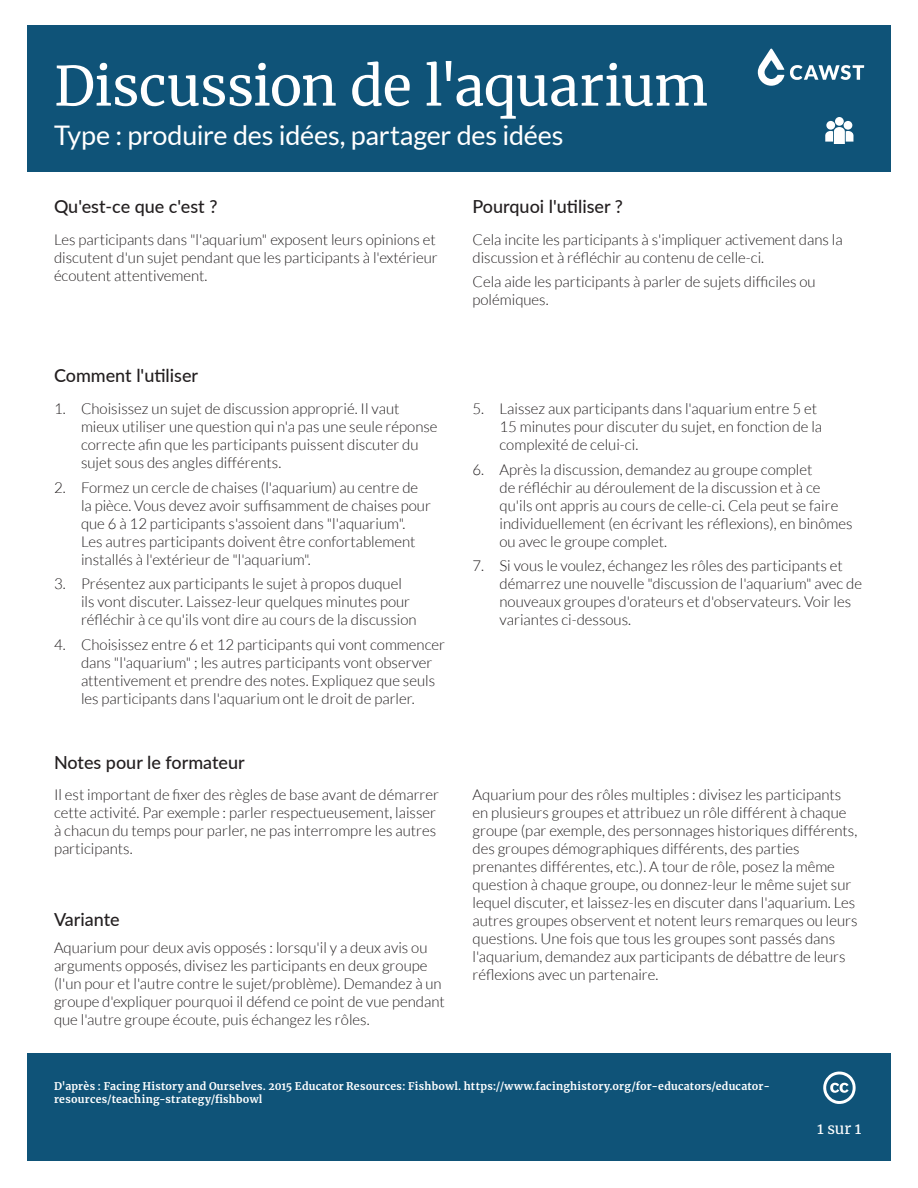
<style>
.page{position:relative;width:918px;height:1188px;background:#fff}
.page>*{position:absolute;margin:0;border:0;box-sizing:border-box;transform-origin:0 0}
.t1{font:54px "Merriweather";letter-spacing:-.01em;color:#fff}
.t2{font:27px "Lato";letter-spacing:-.01em;color:#fff}
.Subheading{font:500 18px "Lato";color:#231f20}
.Body{font:300 15px/18px "Lato";color:#231f20}
.t3{font:15px "Merriweather";color:#fff}
.t4{font:700 10.5px/12.6px "Merriweather";letter-spacing:.025em;color:#fff}
</style>
<div class="page">
<div style="left:27px;top:26px;width:864px;height:146px;background:#0f5378"></div>
<div style="left:826px;top:121px;width:9px;height:9px;background:#fff;border-radius:50%"></div>
<div style="left:844px;top:121px;width:8px;height:9px;background:#fff;border-radius:50%"></div>
<svg style="left:825px;top:127px;width:29px;height:17px"></svg>
<div style="left:835px;top:117px;width:9px;height:9px;background:#fff;border-radius:50%"></div>
<div style="left:27px;top:1053px;width:864px;height:108px;background:#0f5378"></div>
<svg style="left:823px;top:1072px;width:33px;height:32px"></svg>
<svg style="left:758px;top:49px;width:26px;height:37px"></svg>
<svg style="left:790px;top:65px;width:74px;height:15px"></svg>
<p class="t1" style="left:54px;top:49px;width:656px">Discussion de l'aquarium</p>
<p class="t2" style="left:54px;top:120px;width:511px">Type : produire des idées, partager des idées</p>
<p class="Subheading" style="left:54px;top:194px;width:165px">Qu'est-ce que c'est ?</p>
<p class="Subheading" style="left:472px;top:194px;width:152px">Pourquoi l'utiliser ?</p>
<p class="Body" style="left:54px;top:230px;width:385px">Les participants dans "l'aquarium" exposent leurs opinions et discutent d'un sujet pendant que les participants à l'extérieur écoutent attentivement.</p>
<p class="Body" style="left:472px;top:230px;width:372px">Cela incite les participants à s'impliquer activement dans la discussion et à réfléchir au contenu de celle-ci.</p>
<p class="Body" style="left:472px;top:273px;width:345px">Cela aide les participants à parler de sujets difficiles ou polémiques.</p>
<p class="Subheading" style="left:54px;top:363px;width:146px">Comment l'utiliser</p>
<p class="Body" style="left:81px;top:400px;width:358px;text-indent:-27px">1. Choisissez un sujet de discussion approprié. Il vaut mieux utiliser une question qui n'a pas une seule réponse correcte afin que les participants puissent discuter du sujet sous des angles différents.</p>
<p class="Body" style="left:81px;top:478px;width:352px;text-indent:-27px">2. Formez un cercle de chaises (l'aquarium) au centre de la pièce. Vous devez avoir suffisamment de chaises pour que 6 à 12 participants s'assoient dans "l'aquarium".<br>Les autres participants doivent être confortablement installés à l'extérieur de "l'aquarium".</p>
<p class="Body" style="left:81px;top:575px;width:337px;text-indent:-27px">3. Présentez aux participants le sujet à propos duquel ils vont discuter. Laissez-leur quelques minutes pour réfléchir à ce qu'ils vont dire au cours de la discussion</p>
<p class="Body" style="left:81px;top:636px;width:366px;text-indent:-27px">4. Choisissez entre 6 et 12 participants qui vont commencer dans "l'aquarium" ; les autres participants vont observer attentivement et prendre des notes. Expliquez que seuls les participants dans l'aquarium ont le droit de parler.</p>
<p class="Subheading" style="left:54px;top:749px;width:192px">Notes pour le formateur</p>
<p class="Body" style="left:54px;top:786px;width:387px">Il est important de fixer des règles de base avant de démarrer cette activité. Par exemple : parler respectueusement, laisser à chacun du temps pour parler, ne pas interrompre les autres participants.</p>
<p class="Subheading" style="left:54px;top:906px;width:67px">Variante</p>
<p class="Body" style="left:54px;top:939px;width:392px">Aquarium pour deux avis opposés : lorsqu'il y a deux avis ou arguments opposés, divisez les participants en deux groupe (l'un pour et l'autre contre le sujet/problème). Demandez à un groupe d'expliquer pourquoi il défend ce point de vue pendant que l'autre groupe écoute, puis échangez les rôles.</p>
<p class="Body" style="left:500px;top:400px;width:324px;text-indent:-27px">5. Laissez aux participants dans l'aquarium entre 5 et<br>15 minutes pour discuter du sujet, en fonction de la complexité de celui-ci.</p>
<p class="Body" style="left:500px;top:460px;width:355px;text-indent:-27px">6. Après la discussion, demandez au groupe complet<br>de réfléchir au déroulement de la discussion et à ce qu'ils ont appris au cours de celle-ci. Cela peut se faire individuellement (en écrivant les réflexions), en binômes ou avec le groupe complet.</p>
<p class="Body" style="left:500px;top:557px;width:364px;text-indent:-27px">7. Si vous le voulez, échangez les rôles des participants et démarrez une nouvelle "discussion de l'aquarium" avec de nouveaux groupes d'orateurs et d'observateurs. Voir les variantes ci-dessous.</p>
<p class="Body" style="left:472px;top:786px;width:387px">Aquarium pour des rôles multiples : divisez les participants en plusieurs groupes et attribuez un rôle différent à chaque groupe (par exemple, des personnages historiques différents, des groupes démographiques différents, des parties prenantes différentes, etc.). A tour de rôle, posez la même question à chaque groupe, ou donnez-leur le même sujet sur lequel discuter, et laissez-les en discuter dans l'aquarium. Les autres groupes observent et notent leurs remarques ou leurs questions. Une fois que tous les groupes sont passés dans l'aquarium, demandez aux participants de débattre de leurs réflexions avec un partenaire.</p>
<p class="t4" style="left:54px;top:1080px;width:718px">D'après : Facing History and Ourselves. 2015 Educator Resources: Fishbowl. https://www.facinghistory.org/for-educators/educator&shy;resources/teaching-strategy/fishbowl</p>
<p class="t3" style="left:817px;top:1118px;width:46px">1 sur 1</p>
</div>
